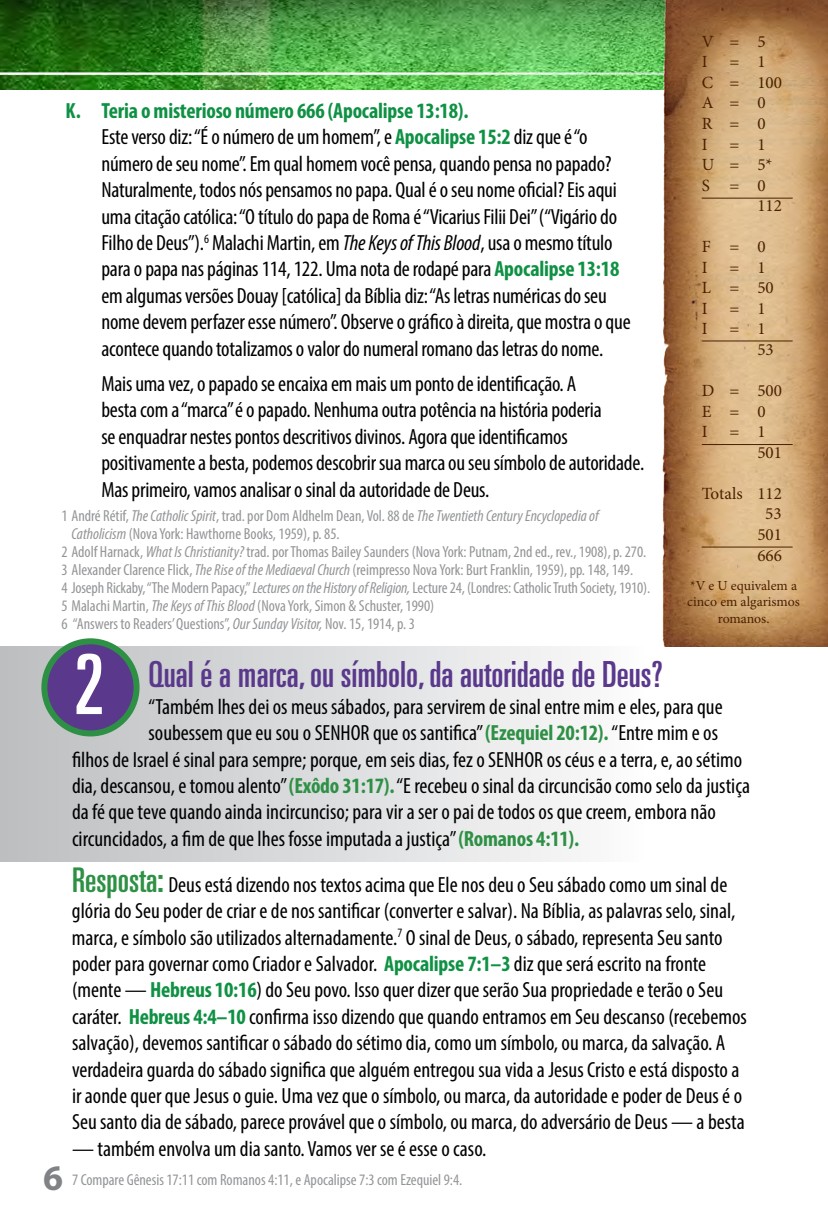
<style>
.page{position:relative;width:828px;height:1224px;background:#fff}
.page>*{position:absolute;margin:0;border:0;box-sizing:border-box;transform-origin:0 0}
.t1{font:ultra-condensed 83px "Univers";color:#fff}
.t2{font:ultra-condensed 36px "Univers";color:#5a388c}
.t3{font:700 36px "Myriad Pro";color:#808285}
.t4{font:condensed 22px/26.4px "Myriad Pro";color:#000}
.t5{font:17.2px/20.6px "Minion Pro";color:#4a2000}
.t6{font:condensed 16px "Myriad Pro";color:#939598}
.t7{font:italic condensed 16px "Myriad Pro";color:#939598}
.t8{font:13.8px/16.6px "Minion Pro";color:#4a2000;text-align:center}
.s1{font-weight:700;color:#0f9144}
.s2{font-style:italic}
.s3{font-style:normal}
.s4{font-weight:700;color:#2e9045}
.s5{font-family:"Univers";font-stretch:ultra-condensed;font-size:34px;color:#2e9045}
</style>
<div class="page">
<img style="left:0;top:0;width:658px;height:90px">
<div style="left:0;top:647px;width:644px;height:214px;background:linear-gradient(to right,#babdbf,#fcfcfc)"></div>
<div style="left:44px;top:641px;width:93px;height:92px;background:#5a388c;border-radius:50%"></div>
<div style="left:41px;top:638px;width:99px;height:98px;border:6px solid #2e9045;border-radius:50%"></div>
<img style="left:658px;top:0;width:170px;height:647px">
<hr style="left:702px;top:198px;width:91px;height:1px;background:#4a2000">
<hr style="left:702px;top:341px;width:91px;height:1px;background:#4a2000">
<hr style="left:702px;top:444px;width:91px;height:1px;background:#4a2000">
<hr style="left:702px;top:547px;width:91px;height:1px;background:#4a2000">
<p class="t4" style="left:101px;top:97px;width:531px;text-indent:-36px"><span class="s1">K. Teria o misterioso número 666 (Apocalipse 13:18).<br></span>Este verso diz: “É o número de um homem”, e <span class="s1">Apocalipse 15:2</span> diz que é “o número de seu nome”. Em qual homem você pensa, quando pensa no papado?<br>Naturalmente, todos nós pensamos no papa. Qual é o seu nome oficial? Eis aqui uma citação católica: “O título do papa de Roma é “Vicarius Filii Dei” (“Vigário do Filho de Deus”).<sup>6</sup> Malachi Martin, em <span class="s2">The Keys of This Blood</span>, usa o mesmo título para o papa nas páginas 114, 122. Uma nota de rodapé para <span class="s1">Apocalipse 13:18 </span>em algumas versões Douay [católica] da Bíblia diz: “As letras numéricas do seu nome devem perfazer esse número”. Observe o gráfico à direita, que mostra o que acontece quando totalizamos o valor do numeral romano das letras do nome.</p>
<p class="t4" style="left:101px;top:370px;width:544px">Mais uma vez, o papado se encaixa em mais um ponto de identificação. A<br>besta com a “marca” é o papado. Nenhuma outra potência na história poderia<br>se enquadrar nestes pontos descritivos divinos. Agora que identificamos positivamente a besta, podemos descobrir sua marca ou seu símbolo de autoridade.<br>Mas primeiro, vamos analisar o sinal da autoridade de Deus.</p>
<p class="t7" style="left:61px;top:506px;width:539px"><span class="s3">1 André Rétif,</span> The Catholic Spirit<span class="s3">, trad. por Dom Aldhelm Dean, Vol. 88 de</span> The Twentieth Century Encyclopedia of</p>
<p class="t6" style="left:71px;top:524px;width:270px"><span class="s2">Catholicism</span> (Nova York: Hawthorne Books, 1959), p. 85.</p>
<p class="t6" style="left:61px;top:542px;width:586px">2 Adolf Harnack, <span class="s2">What Is Christianity?</span> trad. por Thomas Bailey Saunders (Nova York: Putnam, 2nd ed., rev., 1908), p. 270.</p>
<p class="t6" style="left:61px;top:560px;width:573px">3 Alexander Clarence Flick, <span class="s2">The Rise of the Mediaeval Church</span> (reimpresso Nova York: Burt Franklin, 1959), pp. 148, 149.</p>
<p class="t6" style="left:61px;top:578px;width:590px">4 Joseph Rickaby, “The Modern Papacy,” <span class="s2">Lectures on the History of Religion,</span> Lecture 24, (Londres: Catholic Truth Society, 1910).</p>
<p class="t6" style="left:61px;top:596px;width:374px">5 Malachi Martin, <span class="s2">The Keys of This Blood</span> (Nova York, Simon &amp; Schuster, 1990)</p>
<p class="t6" style="left:61px;top:614px;width:355px">6 “Answers to Readers’ Questions”, <span class="s2">Our Sunday Visitor,</span> Nov. 15, 1914, p. 3</p>
<p class="t5" style="left:702px;top:31px;width:65px">V = 5<br>I</p>
<p class="t5" style="left:702px;top:52px;width:82px;text-indent:28px">= 1<br>C = 100<br>A=0<br>R=0<br>I</p>
<p class="t5" style="left:730px;top:134px;width:38px">= 1</p>
<p class="t5" style="left:702px;top:154px;width:72px">U= 5*</p>
<p class="t5" style="left:702px;top:175px;width:65px">S=0</p>
<p class="t5" style="left:757px;top:195px;width:26px">112</p>
<p class="t5" style="left:702px;top:237px;width:65px">F=0<br>I</p>
<p class="t5" style="left:702px;top:257px;width:74px;text-indent:28px">= 1<br>L = 50<br>I</p>
<p class="t5" style="left:730px;top:298px;width:38px">= 1</p>
<p class="t5" style="left:702px;top:319px;width:7px">I</p>
<p class="t5" style="left:757px;top:319px;width:18px;text-indent:-28px">= 1<br>53</p>
<p class="t5" style="left:702px;top:380px;width:82px">D = 500<br>E = 0<br>I</p>
<p class="t5" style="left:757px;top:422px;width:26px;text-indent:-28px">= 1<br>501</p>
<p class="t5" style="left:702px;top:483px;width:82px;text-align:right">Totals 112<br>53<br>501<br>666</p>
<p class="t8" style="left:687px;top:577px;width:114px">*V e U equivalem a cinco em algarismos romanos.</p>
<h2 class="t3" style="left:43px;top:1155px;width:21px">6</h2>
<h1 class="t1" style="left:74px;top:637px;width:32px">2</h1>
<h2 class="t2" style="left:149px;top:654px;width:516px">Qual é a marca, ou símbolo, da autoridade de Deus?</h2>
<p class="t4" style="left:149px;top:693px;width:576px">“Também lhes dei os meus sábados, para servirem de sinal entre mim e eles, para que</p>
<p class="t4" style="left:149px;top:719px;width:571px">soubessem que eu sou o SENHOR que os santifica” <span class="s4">(Ezequiel 20:12).</span> “Entre mim e os</p>
<p class="t4" style="left:72px;top:746px;width:672px">filhos de Israel é sinal para sempre; porque, em seis dias, fez o SENHOR os céus e a terra, e, ao sétimo</p>
<p class="t4" style="left:72px;top:772px;width:680px">dia, descansou, e tomou alento” <span class="s4">(Exôdo 31:17).</span> “E recebeu o sinal da circuncisão como selo da justiça</p>
<p class="t4" style="left:72px;top:799px;width:645px">da fé que teve quando ainda incircunciso; para vir a ser o pai de todos os que creem, embora não</p>
<p class="t4" style="left:72px;top:825px;width:509px">circuncidados, a fim de que lhes fosse imputada a justiça” <span class="s4">(Romanos 4:11).</span></p>
<p class="t4" style="left:72px;top:871px;width:676px"><span class="s5">Resposta:</span> Deus está dizendo nos textos acima que Ele nos deu o Seu sábado como um sinal de glória do Seu poder de criar e de nos santificar (converter e salvar). Na Bíblia, as palavras selo, sinal, marca, e símbolo são utilizados alternadamente.<sup>7</sup> O sinal de Deus, o sábado, representa Seu santo poder para governar como Criador e Salvador. <span class="s1">Apocalipse 7:1–3</span> diz que será escrito na fronte (mente — <span class="s1">Hebreus 10:16</span>) do Seu povo. Isso quer dizer que serão Sua propriedade e terão o Seu caráter. <span class="s1">Hebreus 4:4–10</span> confirma isso dizendo que quando entramos em Seu descanso (recebemos salvação), devemos santificar o sábado do sétimo dia, como um símbolo, ou marca, da salvação. A verdadeira guarda do sábado significa que alguém entregou sua vida a Jesus Cristo e está disposto a ir aonde quer que Jesus o guie. Uma vez que o símbolo, ou marca, da autoridade e poder de Deus é o Seu santo dia de sábado, parece provável que o símbolo, ou marca, do adversário de Deus — a besta</p>
<p class="t4" style="left:72px;top:1135px;width:416px">— também envolva um dia santo. Vamos ver se é esse o caso.</p>
<p class="t6" style="left:72px;top:1170px;width:392px">7 Compare Gênesis 17:11 com Romanos 4:11, e Apocalipse 7:3 com Ezequiel 9:4.</p>
</div>
